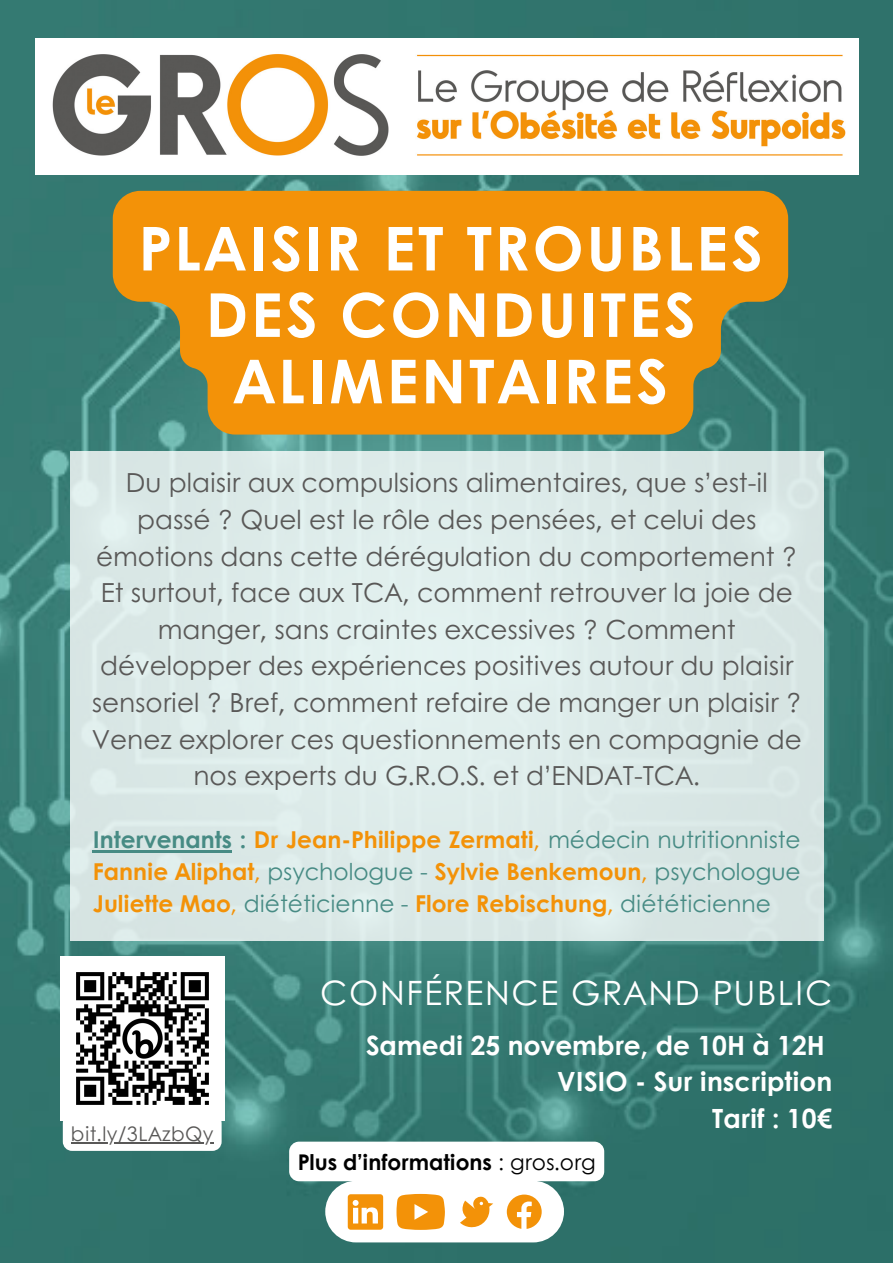
<style>
.page{position:relative;width:893px;height:1263px;background:#fff}
.page>*{position:absolute;margin:0;border:0;box-sizing:border-box;transform-origin:0 0}
.t1{font:700 60.6px/66.4px "Century Gothic";letter-spacing:.05em;color:#fff;text-align:center}
.t2{font:33.53px "Century Gothic";letter-spacing:.05em;color:#fff}
.t3{font:700 26.47px "Century Gothic";color:#fff}
.t4{font:26.25px/36.6px "Century Gothic";color:#595857;text-align:center}
.t5{font:700 23.25px/32.1px "Century Gothic";color:#f39208;text-align:justify}
.t6{font:700 21.67px "Century Gothic";color:#000}
.t7{font:19.95px "Century Gothic";letter-spacing:.02em;color:#595857}
.s1{color:#478b84}
.s2{font-weight:400}
.s3{font-weight:400;color:#478b84}
</style>
<div class="page">
<img style="left:0;top:0;width:893px;height:1263px">
<img style="left:35px;top:38px;width:823px;height:136px">
<img style="left:60px;top:956px;width:164px;height:165px">
<svg style="left:63px;top:1114px;width:159px;height:37px"></svg>
<hr style="left:71px;top:1142px;width:143px;height:1px;background:#595857">
<div style="left:325px;top:1181px;width:239px;height:61px;background:#fff;border-radius:31px"></div>
<svg style="left:396px;top:1194px;width:49px;height:36px;background:#f4a22c"></svg>
<svg style="left:460px;top:1196px;width:33px;height:32px"></svg>
<svg style="left:348px;top:1194px;width:35px;height:36px"></svg>
<svg style="left:507px;top:1194px;width:35px;height:35px"></svg>
<div style="left:70px;top:451px;width:753px;height:490px;background:#dceae8"></div>
<svg style="left:113px;top:191px;width:675px;height:244px;background:#da8f17"></svg>
<div style="left:289px;top:1141px;width:315px;height:40px;background:#fff;border-radius:10px"></div>
<hr style="left:93px;top:850px;width:139px;height:2px;background:#478b84">
<p class="t1" style="left:138px;top:213px;width:625px">PLAISIR ET TROUBLES<br>DES CONDUITES<br>ALIMENTAIRES</p>
<p class="t4" style="left:96px;top:463px;width:703px">Du plaisir aux compulsions alimentaires, que s’est-il passé ? Quel est le rôle des pensées, et celui des émotions dans cette dérégulation du comportement ?</p>
<p class="t4" style="left:92px;top:573px;width:711px">Et surtout, face aux TCA, comment retrouver la joie de manger, sans craintes excessives ? Comment développer des expériences positives autour du plaisir sensoriel ? Bref, comment refaire de manger un plaisir ?</p>
<p class="t4" style="left:92px;top:719px;width:711px">Venez explorer ces questionnements en compagnie de nos experts du G.R.O.S. et d’ENDAT-TCA.</p>
<p class="t5" style="left:93px;top:823px;width:709px"><span class="s1">Intervenants :</span> Dr Jean-Philippe Zermati<span class="s2">,</span> <span class="s3">médecin nutritionniste </span>Fannie Aliphat<span class="s2">,</span> <span class="s3">psychologue -</span> Sylvie Benkemoun<span class="s2">,</span> <span class="s3">psychologue </span>Juliette Mao<span class="s2">,</span> <span class="s3">diététicienne -</span> Flore Rebischung<span class="s2">,</span> <span class="s3">diététicienne</span></p>
<p class="t7" style="left:71px;top:1118px;width:144px">bit.ly/3LAzbQy</p>
<p class="t2" style="left:320px;top:967px;width:514px">CONFÉRENCE GRAND PUBLIC</p>
<p class="t3" style="left:366px;top:1025px;width:460px">Samedi 25 novembre, de 10H à 12H</p>
<p class="t3" style="left:557px;top:1061px;width:277px">VISIO - Sur inscription</p>
<p class="t3" style="left:712px;top:1098px;width:122px">Tarif : 10€</p>
<p class="t6" style="left:298px;top:1146px;width:299px">Plus d’informations <span class="s2">: gros.org</span></p>
</div>
